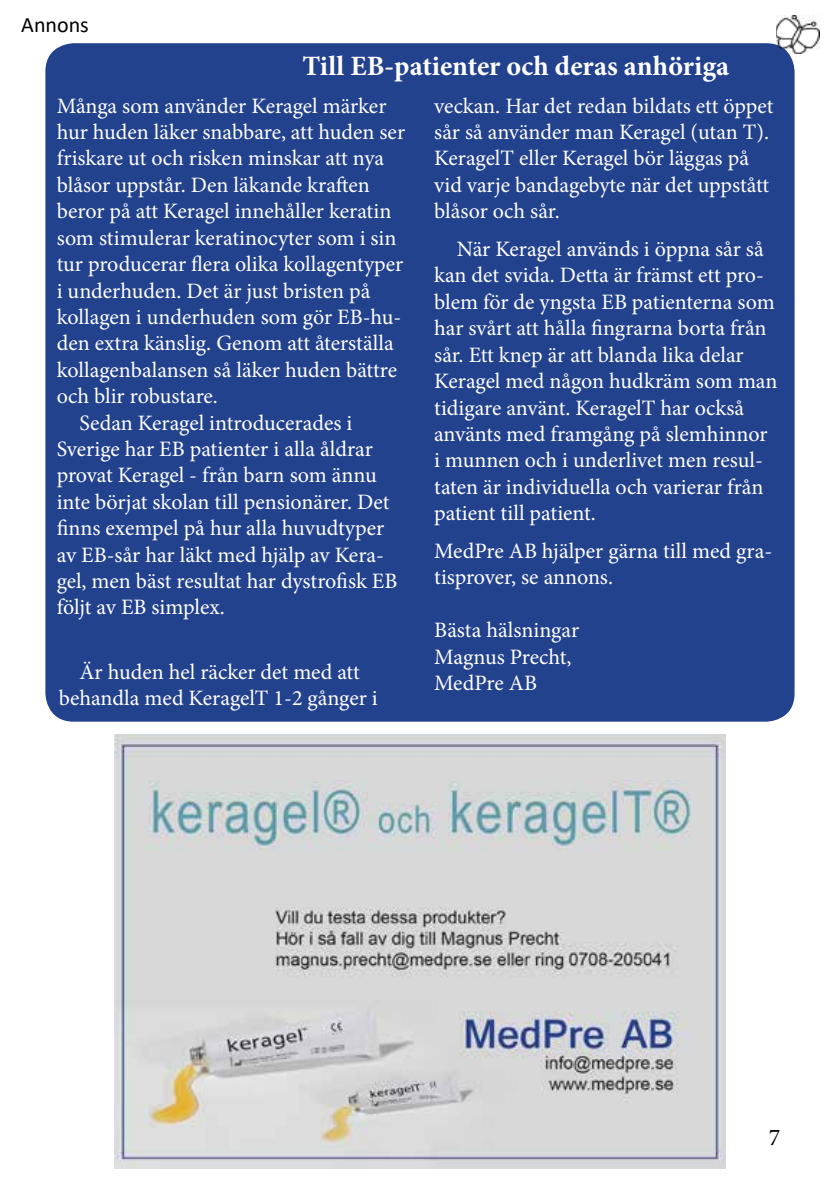
<style>
.page{position:relative;width:840px;height:1191px;background:#fff}
.page>*{position:absolute;margin:0;border:0;box-sizing:border-box;transform-origin:0 0}
.t1{font:700 28px "Minion Pro";color:#fff}
.t2{font:24px "Minion Pro";color:#000}
.t3{font:22px/26.4px "Minion Pro";color:#fff}
.t4{font:22px "Calibri";color:#000}
</style>
<div class="page">
<div style="left:45px;top:43px;width:749px;height:678px;background:#23428e;border-radius:28px"></div>
<img style="left:114px;top:735px;width:611px;height:433px">
<img style="left:775px;top:16px;width:43px;height:37px">
<p class="t4" style="left:21px;top:10px;width:69px">Annons</p>
<p class="t1" style="left:302px;top:46px;width:428px">Till EB-patienter och deras anhöriga</p>
<p class="t3" style="left:57px;top:93px;width:331px">Många som använder Keragel märker</p>
<p class="t3" style="left:57px;top:119px;width:350px">hur huden läker snabbare, att huden ser</p>
<p class="t3" style="left:57px;top:145px;width:329px">friskare ut och risken minskar att nya</p>
<p class="t3" style="left:57px;top:172px;width:314px">blåsor uppstår. Den läkande kraften</p>
<p class="t3" style="left:57px;top:198px;width:336px">beror på att Keragel innehåller keratin</p>
<p class="t3" style="left:57px;top:225px;width:341px">som stimulerar keratinocyter som i sin</p>
<p class="t3" style="left:57px;top:251px;width:348px">tur producerar flera olika kollagentyper</p>
<p class="t3" style="left:57px;top:277px;width:315px">i underhuden. Det är just bristen på</p>
<p class="t3" style="left:57px;top:304px;width:346px">kollagen i underhuden som gör EB-hu-</p>
<p class="t3" style="left:57px;top:330px;width:338px">den extra känslig. Genom att återställa</p>
<p class="t3" style="left:57px;top:357px;width:342px">kollagenbalansen så läker huden bättre</p>
<p class="t3" style="left:57px;top:383px;width:162px">och blir robustare.</p>
<p class="t3" style="left:79px;top:409px;width:274px">Sedan Keragel introducerades i</p>
<p class="t3" style="left:57px;top:436px;width:317px">Sverige har EB patienter i alla åldrar</p>
<p class="t3" style="left:57px;top:462px;width:321px">provat Keragel - från barn som ännu</p>
<p class="t3" style="left:57px;top:489px;width:334px">inte börjat skolan till pensionärer. Det</p>
<p class="t3" style="left:57px;top:515px;width:329px">finns exempel på hur alla huvudtyper</p>
<p class="t3" style="left:57px;top:541px;width:328px">av EB-sår har läkt med hjälp av Kera-</p>
<p class="t3" style="left:57px;top:568px;width:342px">gel, men bäst resultat har dystrofisk EB</p>
<p class="t3" style="left:57px;top:594px;width:169px">följt av EB simplex.</p>
<p class="t3" style="left:434px;top:93px;width:340px">veckan. Har det redan bildats ett öppet sår så använder man Keragel (utan T).<br>KeragelT eller Keragel bör läggas på vid varje bandagebyte när det uppstått blåsor och sår.</p>
<p class="t3" style="left:434px;top:236px;width:344px;text-indent:23px">När Keragel används i öppna sår så kan det svida. Detta är främst ett pro&shy;blem för de yngsta EB patienterna som har svårt att hålla fingrarna borta från sår. Ett knep är att blanda lika delar Keragel med någon hudkräm som man tidigare använt. KeragelT har också använts med framgång på slemhinnor i munnen och i underlivet men resul&shy;taten är individuella och varierar från patient till patient.</p>
<p class="t3" style="left:434px;top:538px;width:339px">MedPre AB hjälper gärna till med gra&shy;tisprover, se annons.</p>
<p class="t3" style="left:434px;top:617px;width:146px">Bästa hälsningar<br>Magnus Precht,<br>MedPre AB</p>
<p class="t3" style="left:59px;top:658px;width:320px;text-align:center">Är huden hel räcker det med att behandla med KeragelT 1-2 gånger i</p>
<p class="t2" style="left:768px;top:1120px;width:13px">7</p>
</div>
